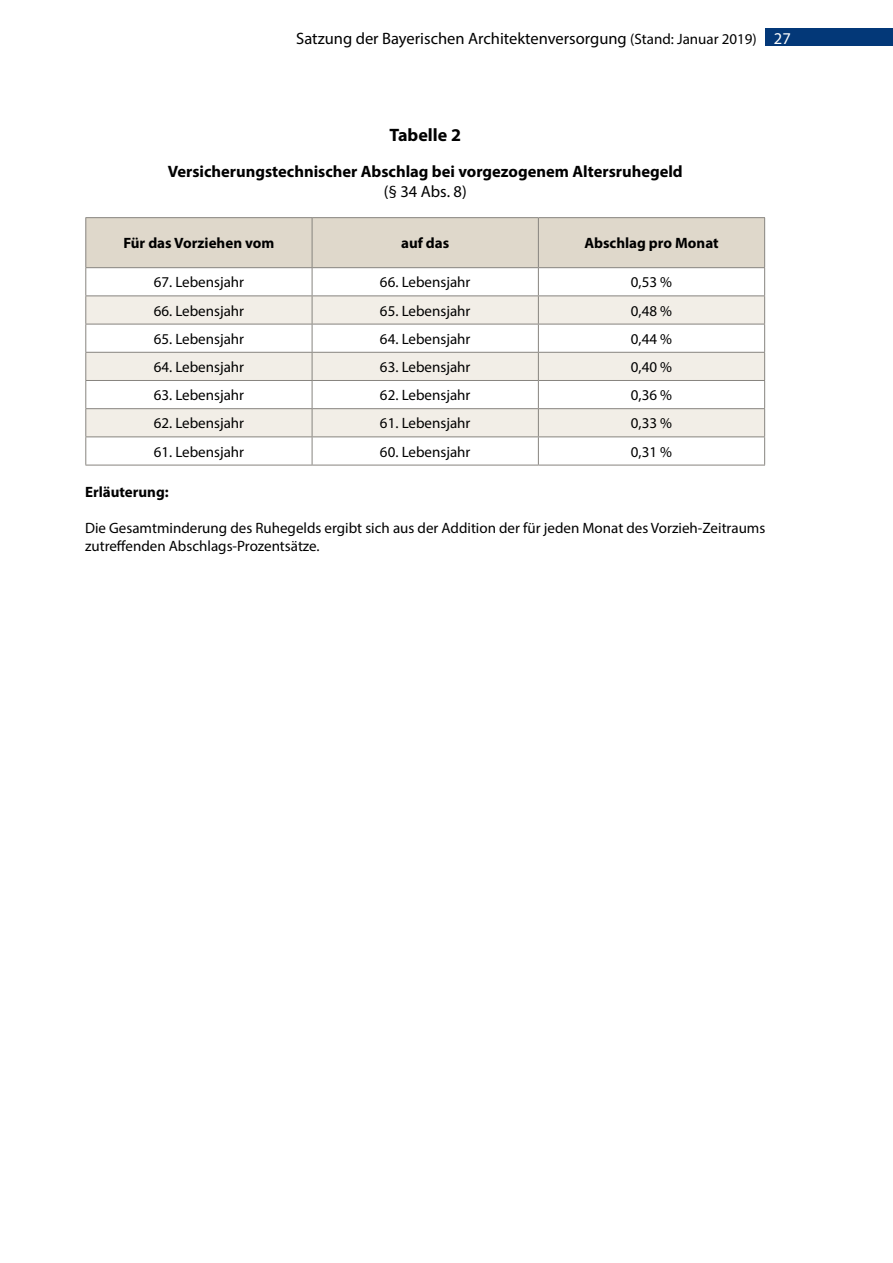
<style>
.page{position:relative;width:893px;height:1263px;background:#fff}
.page>*{position:absolute;margin:0;border:0;box-sizing:border-box;transform-origin:0 0}
.t1{font:700 18px "Myriad Pro";color:#000}
.t2{font:16.5px "Myriad Pro";color:#000}
.t3{font:700 16.5px "Myriad Pro";color:#000}
.t4{font:15px/18px "Myriad Pro";color:#000}
.t5{font:700 15px "Myriad Pro";color:#000}
.s1{font-size:15px}
.s2{color:#fff}
</style>
<div class="page">
<div style="left:765px;top:28px;width:128px;height:18px;background:#033878"></div>
<hr style="left:85px;top:217px;width:227px;height:1px;background:#87847f">
<hr style="left:312px;top:217px;width:226px;height:1px;background:#87847f">
<hr style="left:538px;top:217px;width:227px;height:1px;background:#87847f">
<svg style="left:85px;top:218px;width:680px;height:247px"></svg>
<hr style="left:85px;top:465px;width:227px;height:1px;background:#87847f">
<hr style="left:312px;top:465px;width:226px;height:1px;background:#87847f">
<hr style="left:538px;top:465px;width:227px;height:1px;background:#87847f">
<p class="t2" style="left:296px;top:28px;width:496px">Satzung der Bayerischen Architektenversorgung <span class="s1">(Stand: Januar 2019)</span> <span class="s2">27</span></p>
<p class="t1" style="left:389px;top:123px;width:73px">Tabelle 2</p>
<p class="t3" style="left:168px;top:161px;width:517px">Versicherungstechnischer Abschlag bei vorgezogenem Altersruhegeld</p>
<p class="t2" style="left:384px;top:181px;width:85px">(§ 34 Abs. 8)</p>
<p class="t5" style="left:123px;top:233px;width:153px">Für das Vorziehen vom</p>
<p class="t5" style="left:401px;top:233px;width:50px">auf das</p>
<p class="t5" style="left:584px;top:233px;width:136px">Abschlag pro Monat</p>
<p class="t4" style="left:154px;top:273px;width:92px">67. Lebensjahr</p>
<p class="t4" style="left:380px;top:273px;width:92px">66. Lebensjahr</p>
<p class="t4" style="left:631px;top:273px;width:43px">0,53 %</p>
<p class="t4" style="left:154px;top:301px;width:92px">66. Lebensjahr</p>
<p class="t4" style="left:380px;top:301px;width:92px">65. Lebensjahr</p>
<p class="t4" style="left:631px;top:301px;width:43px">0,48 %</p>
<p class="t4" style="left:154px;top:330px;width:92px">65. Lebensjahr</p>
<p class="t4" style="left:380px;top:330px;width:92px">64. Lebensjahr</p>
<p class="t4" style="left:631px;top:330px;width:43px">0,44 %</p>
<p class="t4" style="left:154px;top:358px;width:92px">64. Lebensjahr</p>
<p class="t4" style="left:380px;top:358px;width:92px">63. Lebensjahr</p>
<p class="t4" style="left:631px;top:358px;width:43px">0,40 %</p>
<p class="t4" style="left:154px;top:386px;width:92px">63. Lebensjahr</p>
<p class="t4" style="left:380px;top:386px;width:92px">62. Lebensjahr</p>
<p class="t4" style="left:631px;top:386px;width:43px">0,36 %</p>
<p class="t4" style="left:154px;top:414px;width:92px">62. Lebensjahr</p>
<p class="t4" style="left:380px;top:414px;width:92px">61. Lebensjahr</p>
<p class="t4" style="left:631px;top:414px;width:43px">0,33 %</p>
<p class="t4" style="left:154px;top:442px;width:92px">61. Lebensjahr</p>
<p class="t4" style="left:380px;top:442px;width:92px">60. Lebensjahr</p>
<p class="t4" style="left:631px;top:442px;width:43px">0,31 %</p>
<p class="t5" style="left:85px;top:482px;width:85px">Erläuterung:</p>
<p class="t4" style="left:85px;top:519px;width:682px">Die Gesamtminderung des Ruhegelds ergibt sich aus der Addition der für jeden Monat des Vorzieh-Zeitraums zutreffenden Abschlags-Prozentsätze.</p>
</div>
